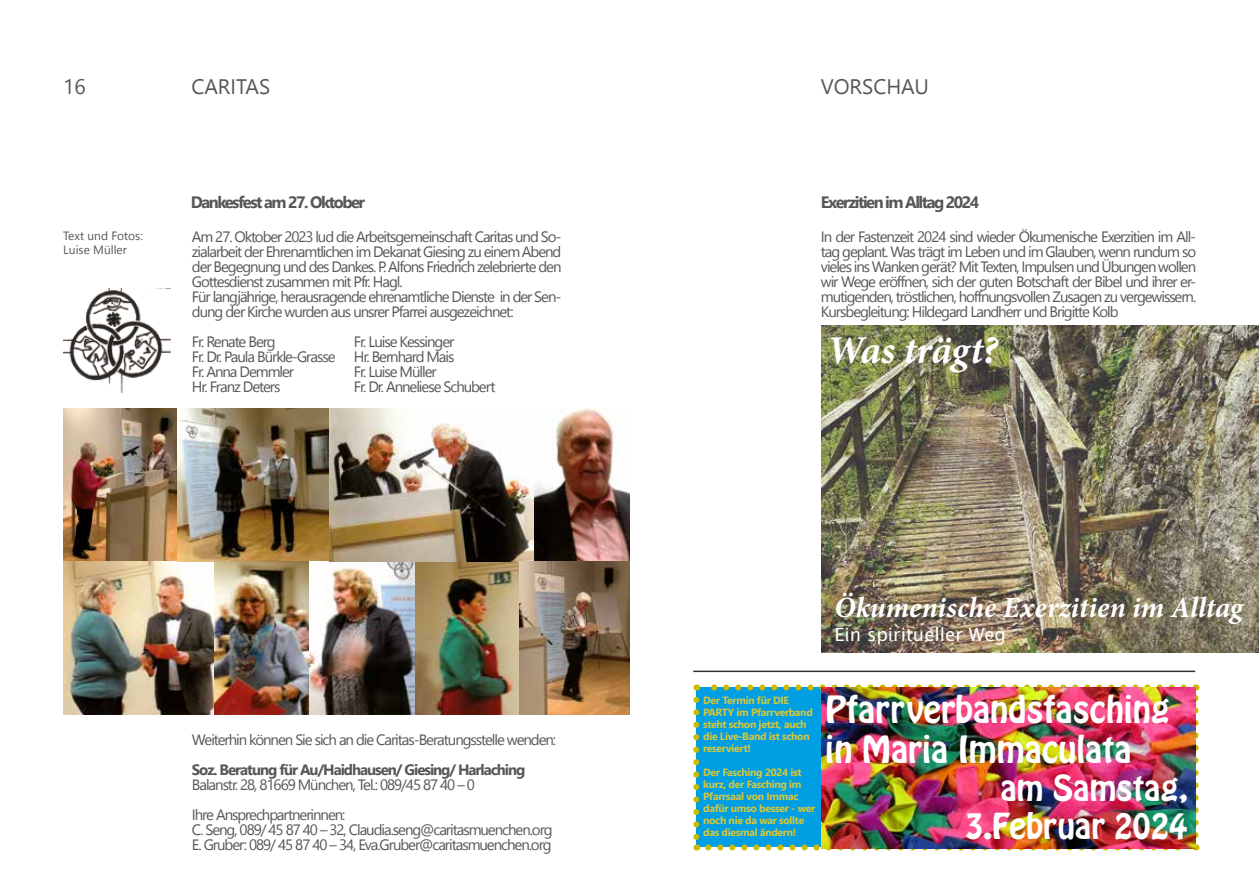
<style>
.page{position:relative;width:1259px;height:893px;background:#fff}
.page>*{position:absolute;margin:0;border:0;box-sizing:border-box;transform-origin:0 0}
.t1{font:italic 700 39.45px "Minion Pro";letter-spacing:-.005em;color:#fff}
.t2{font:33.15px/39.8px "Hobo Std";color:#fff}
.t3{font:31.65px/38px "Hobo Std";color:#fff;text-align:right}
.t4{font:italic 700 29.4px "Minion Pro";color:#fff}
.t5{font:21px "Nirmala UI";color:#575756}
.t6{font:18.3px "Lucida Sans Unicode";color:#fff}
.t7{font:700 16.5px "Nirmala UI";letter-spacing:-.09em;color:#575756}
.t8{font:15px/15px "Nirmala UI";letter-spacing:-.07em;color:#575756}
.t9{font:700 15px "Nirmala UI";letter-spacing:-.07em;color:#575756}
.t10{font:12px/14.4px "Nirmala UI";color:#575756}
.t11{font:700 10.5px/12px "Nirmala UI";letter-spacing:-.03em;color:#d8c73a}
</style>
<div class="page">
<div style="left:696px;top:687px;width:499px;height:160px;background:#009fe3"></div>
<svg style="left:708px;top:844px;width:481px;height:6px"></svg>
<svg style="left:693px;top:700px;width:6px;height:150px"></svg>
<svg style="left:1192px;top:684px;width:6px;height:151px"></svg>
<svg style="left:696px;top:684px;width:487px;height:6px"></svg>
<img style="left:63px;top:408px;width:566px;height:153px">
<img style="left:63px;top:561px;width:351px;height:153px">
<img style="left:414px;top:554px;width:113px;height:160px">
<img style="left:519px;top:561px;width:110px;height:153px">
<img style="left:63px;top:288px;width:107px;height:104px">
<img style="left:821px;top:326px;width:438px;height:327px">
<img style="left:821px;top:687px;width:374px;height:161px">
<hr style="left:693px;top:671px;width:502px;height:1px;background:#000">
<h3 class="t5" style="left:63px;top:69px;width:24px">16</h3>
<p class="t10" style="left:63px;top:228px;width:81px">Text und Fotos:<br>Luise Müller</p>
<h3 class="t5" style="left:191px;top:70px;width:80px">CARITAS</h3>
<p class="t7" style="left:191px;top:188px;width:176px">Dankesfest am 27. Oktober</p>
<p class="t8" style="left:192px;top:228px;width:371px">Am 27. Oktober 2023 lud die Arbeitsgemeinschaft Caritas und So&shy;zialarbeit der Ehrenamtlichen im Dekanat Giesing zu einem Abend der Begegnung und des Dankes. P. Alfons Friedrich zelebrierte den Gottesdienst zusammen mit Pfr. Hagl.<br>Für langjährige, herausragende ehrenamtliche Dienste in der Sen&shy;dung der Kirche wurden aus unsrer Pfarrei ausgezeichnet:</p>
<p class="t8" style="left:192px;top:333px;width:85px">Fr. Renate Berg</p>
<p class="t8" style="left:192px;top:333px;width:264px;text-align:justify;text-indent:162px">Fr. Luise Kessinger Fr. Dr. Paula Bürkle-Grasse Hr. Bernhard Mais Fr. Anna Demmler</p>
<p class="t8" style="left:354px;top:363px;width:84px">Fr. Luise Müller</p>
<p class="t8" style="left:192px;top:378px;width:90px">Hr. Franz Deters</p>
<p class="t8" style="left:354px;top:378px;width:143px">Fr. Dr. Anneliese Schubert</p>
<p class="t8" style="left:192px;top:731px;width:366px">Weiterhin können Sie sich an die Caritas-Beratungsstelle wenden:</p>
<p class="t9" style="left:192px;top:757px;width:335px">Soz. Beratung für Au/Haidhausen/ Giesing/ Harlaching</p>
<p class="t8" style="left:192px;top:769px;width:284px;line-height:30px">Balanstr. 28, 81669 München, Tel.: 089/45 87 40 – 0<br>Ihre Ansprechpartnerinnen:</p>
<p class="t8" style="left:192px;top:821px;width:362px">C. Seng, 089/ 45 87 40 – 32, Claudia.seng@caritasmuenchen.org<br>E. Gruber: 089/ 45 87 40 – 34, Eva.Gruber@caritasmuenchen.org</p>
<h3 class="t5" style="left:821px;top:70px;width:110px">VORSCHAU</h3>
<p class="t7" style="left:821px;top:188px;width:160px">Exerzitien im Alltag 2024</p>
<p class="t8" style="left:821px;top:228px;width:377px;text-align:justify">In der Fastenzeit 2024 sind wieder Ökumenische Exerzitien im All&shy;tag geplant. Was trägt im Leben und im Glauben, wenn rundum so vieles ins Wanken gerät? Mit Texten, Impulsen und Übungen wollen wir Wege eröffnen, sich der guten Botschaft der Bibel und ihrer er&shy;mutigenden, tröstlichen, hoffnungsvollen Zusagen zu vergewissern.<br>Kursbegleitung: Hildegard Landherr und Brigitte Kolb</p>
<h1 class="t1" style="left:827px;top:322px;width:172px">Was trägt?</h1>
<h3 class="t4" style="left:834px;top:587px;width:410px">Ökumenische Exerzitien im Alltag</h3>
<p class="t6" style="left:834px;top:620px;width:173px">Ein spiritueller Weg</p>
<p class="t11" style="left:703px;top:694px;width:111px">Der Termin für DIE<br>PARTY im Pfarrverband steht schon jetzt, auch die Live-Band ist schon reserviert!</p>
<p class="t11" style="left:703px;top:766px;width:114px">Der Fasching 2024 ist kurz, der Fasching im<br>Pfarrsaal von Immac dafür umso besser - wer noch nie da war sollte das diesmal ändern!</p>
<h2 class="t2" style="left:825px;top:690px;width:345px">Pfarrverbandsfasching in Maria Immaculata</h2>
<h3 class="t3" style="left:964px;top:770px;width:224px">am Samstag,<br>3.Februar 2024</h3>
</div>
